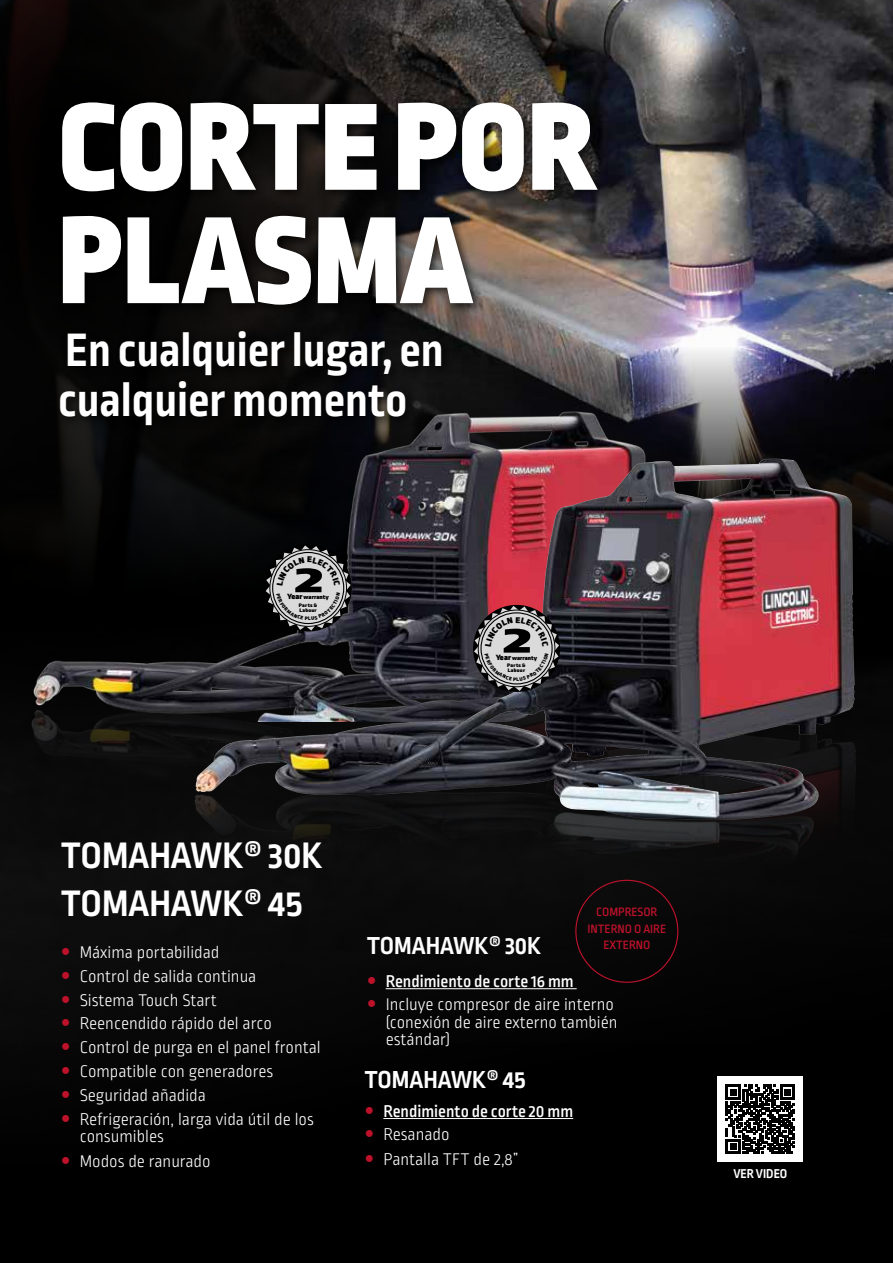
<style>
.page{position:relative;width:893px;height:1263px;background:#fff}
.page>*{position:absolute;margin:0;border:0;box-sizing:border-box;transform-origin:0 0}
.t1{font:900 130.95px/113.4px "Ropa Sans Pro";letter-spacing:.01em;color:#fff}
.t2{font:700 49.5px/49.5px "Ropa Sans Pro";color:#fff}
.t3{font:900 39.15px "Ropa Sans Pro";color:#000;scale:1.8 1}
.t4{font:700 38.85px/47.8px "Ropa Sans Pro";color:#fff}
.t5{font:700 25.95px "Ropa Sans Pro";color:#fff}
.t6{font:300 17.85px/23.9px "Ropa Sans Pro";color:#fff}
.t7{font:500 17.85px "Ropa Sans Pro";color:#fff}
.t8{font:700 13.5px "Ropa Sans Pro";color:#fff}
.t9{font:500 12.75px/16.2px "Ropa Sans Pro";color:#bd122a;text-align:center}
.t10{font:900 7.95px "Ropa Sans Pro";letter-spacing:.005em;color:#000;scale:1.2 1}
.t11{font:900 6.15px "Ropa Sans Pro";letter-spacing:.005em;color:#000;scale:1.2 1}
.t12{font:900 5.4px/4.9px "Ropa Sans Pro";letter-spacing:.035em;color:#000;scale:1.25 1}
</style>
<div class="page">
<img style="left:584px;top:0;width:309px;height:226px">
<img style="left:0;top:247px;width:893px;height:797px">
<svg style="left:0;top:0;width:584px;height:951px;fill:#0c0b0b"></svg>
<div style="left:0;top:1044px;width:893px;height:219px;background:#000"></div>
<img style="left:0;top:347px;width:675px;height:293px">
<img style="left:0;top:640px;width:196px;height:181px">
<img style="left:173px;top:709px;width:692px;height:191px">
<img style="left:196px;top:459px;width:578px;height:324px">
<div style="left:717px;top:1076px;width:86px;height:86px;background:#fff"></div>
<svg style="left:726px;top:1085px;width:69px;height:69px"></svg>
<div style="left:55px;top:326px;width:398px;height:110px;background:#000;opacity:.75"></div>
<div style="left:57px;top:97px;width:552px;height:220px;background:#000;opacity:.75"></div>
<hr style="left:383px;top:1118px;width:190px;height:1px;background:#fff">
<hr style="left:386px;top:988px;width:191px;height:1px;background:#fff">
<svg style="left:62px;top:948px;width:7px;height:7px"></svg>
<svg style="left:62px;top:972px;width:7px;height:7px"></svg>
<svg style="left:62px;top:995px;width:7px;height:7px"></svg>
<svg style="left:62px;top:1019px;width:7px;height:7px"></svg>
<svg style="left:368px;top:977px;width:7px;height:7px"></svg>
<svg style="left:368px;top:1000px;width:7px;height:7px"></svg>
<svg style="left:266px;top:545px;width:85px;height:85px"></svg>
<svg style="left:474px;top:606px;width:85px;height:85px"></svg>
<h1 class="t1" style="left:59px;top:96px;width:538px">CORTE POR<br>PLASMA</h1>
<h2 class="t2" style="left:58px;top:328px;width:387px">En cualquier lugar, en cualquier momento</h2>
<h3 class="t3" style="left:295px;top:556px;width:17px">2</h3>
<p class="t11" style="left:304px;top:594px;width:23px">warranty</p>
<p class="t12" style="left:299px;top:603px;width:16px">Parts &amp;<br>Labour</p>
<p class="t10" style="left:287px;top:592px;width:14px">Year</p>
<h3 class="t3" style="left:504px;top:616px;width:17px">2</h3>
<p class="t11" style="left:512px;top:654px;width:23px">warranty</p>
<p class="t12" style="left:507px;top:663px;width:16px">Parts &amp;<br>Labour</p>
<p class="t10" style="left:496px;top:652px;width:14px">Year</p>
<h3 class="t4" style="left:61px;top:833px;width:263px">TOMAHAWK® 30K<br>TOMAHAWK® 45</h3>
<p class="t6" style="left:80px;top:941px;width:243px">Máxima portabilidad<br>Control de salida continua<br>Sistema Touch Start<br>Reencendido rápido del arco<br>Control de purga en el panel frontal<br>Compatible con generadores<br>Seguridad añadida<br>Refrigeración, larga vida útil de los</p>
<p class="t6" style="left:80px;top:1125px;width:132px;line-height:24.5px">consumibles<br>Modos de ranurado</p>
<h3 class="t5" style="left:367px;top:931px;width:176px">TOMAHAWK® 30K</h3>
<p class="t9" style="left:588px;top:905px;width:80px">COMPRESOR<br>INTERNO O AIRE<br>EXTERNO</p>
<p class="t7" style="left:386px;top:971px;width:190px">Rendimiento de corte 16 mm</p>
<p class="t6" style="left:386px;top:997px;width:233px;line-height:17.2px">Incluye compresor de aire interno (conexión de aire externo también estándar)</p>
<h3 class="t5" style="left:365px;top:1065px;width:163px">TOMAHAWK® 45</h3>
<p class="t7" style="left:383px;top:1101px;width:191px">Rendimiento de corte 20 mm</p>
<p class="t6" style="left:383px;top:1123px;width:137px;line-height:24.5px">Resanado<br>Pantalla TFT de 2,8”</p>
<p class="t8" style="left:733px;top:1166px;width:55px">VER VIDEO</p>
</div>
